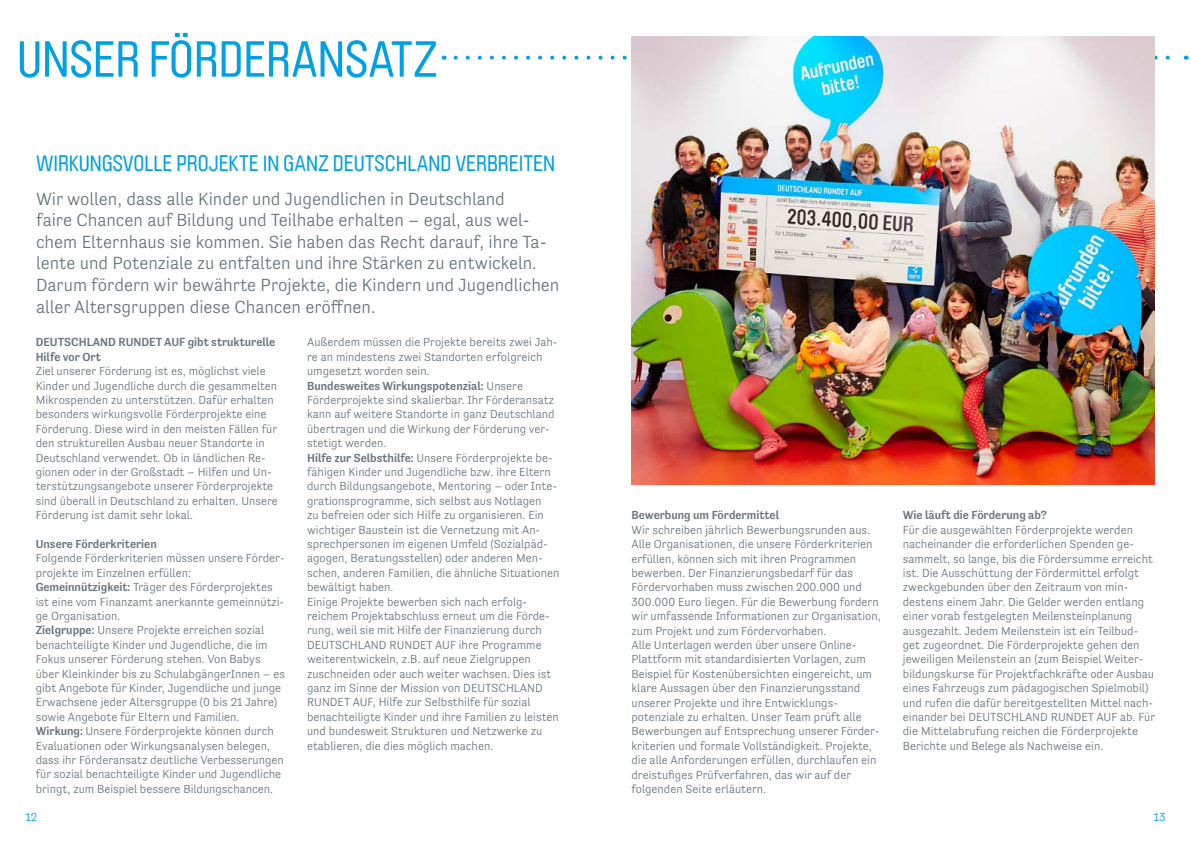
<style>
.page{position:relative;width:1191px;height:842px;background:#fff}
.page>*{position:absolute;margin:0;border:0;box-sizing:border-box;transform-origin:0 0}
.t1{font:50px "Brauer Neue";color:#00a0e4}
.t2{font:22px "Brauer Neue";color:#00a0e4}
.t3{font:300 18px/21.6px "Tenso";color:#67747c}
.t4{font:300 12px/14.4px "Tenso";color:#67747c}
.t5{font:500 12px/14.4px "Tenso";color:#67747c}
.t6{font:300 12px "Tenso";color:#00a0e4}
.s1{font-weight:500}
</style>
<div class="page">
<svg style="left:455px;top:56px;width:715px;height:4px"></svg>
<img style="left:631px;top:36px;width:524px;height:449px">
<h1 class="t1" style="left:17px;top:31px;width:422px">UNSER FÖRDERANSATZ</h1>
<h2 class="t2" style="left:36px;top:151px;width:520px">WIRKUNGSVOLLE PROJEKTE IN GANZ DEUTSCHLAND VERBREITEN</h2>
<p class="t3" style="left:36px;top:188px;width:525px">Wir wollen, dass alle Kinder und Jugendlichen in Deutschland<br>faire Chancen auf Bildung und Teilhabe erhalten – egal, aus wel&shy;chem Elternhaus sie kommen. Sie haben das Recht darauf, ihre Ta&shy;lente und Potenziale zu entfalten und ihre Stärken zu entwickeln.<br>Darum fördern wir bewährte Projekte, die Kindern und Jugendlichen aller Altersgruppen diese Chancen eröffnen.</p>
<p class="t5" style="left:36px;top:335px;width:241px">DEUTSCHLAND RUNDET AUF gibt strukturelle<br>Hilfe vor Ort</p>
<p class="t4" style="left:36px;top:364px;width:244px">Ziel unserer Förderung ist es, möglichst viele Kinder und Jugendliche durch die gesammelten Mikrospenden zu unterstützen. Dafür erhalten besonders wirkungsvolle Förderprojekte eine Förderung. Diese wird in den meisten Fällen für den strukturellen Ausbau neuer Standorte in Deutschland verwendet. Ob in ländlichen Re&shy;gionen oder in der Großstadt – Hilfen und Un&shy;terstützungsangebote unserer Förderprojekte sind überall in Deutschland zu erhalten. Unsere Förderung ist damit sehr lokal.</p>
<p class="t5" style="left:36px;top:537px;width:123px">Unsere Förderkriterien</p>
<p class="t4" style="left:36px;top:551px;width:251px">Folgende Förderkriterien müssen unsere Förder&shy;projekte im Einzelnen erfüllen:<br><span class="s1">Gemeinnützigkeit:</span> Träger des Förderprojektes ist eine vom Finanzamt anerkannte gemeinnützi&shy;ge Organisation.<br><span class="s1">Zielgruppe:</span> Unsere Projekte erreichen sozial benachteiligte Kinder und Jugendliche, die im Fokus unserer Förderung stehen. Von Babys über Kleinkinder bis zu SchulabgängerInnen – es gibt Angebote für Kinder, Jugendliche und junge Erwachsene jeder Altersgruppe (0 bis 21 Jahre) sowie Angebote für Eltern und Familien.<br><span class="s1">Wirkung:</span> Unsere Förderprojekte können durch Evaluationen oder Wirkungsanalysen belegen, dass ihr Förderansatz deutliche Verbesserungen für sozial benachteiligte Kinder und Jugendliche bringt, zum Beispiel bessere Bildungschancen.</p>
<p class="t4" style="left:307px;top:335px;width:254px">Außerdem müssen die Projekte bereits zwei Jah&shy;re an mindestens zwei Standorten erfolgreich umgesetzt worden sein.<br><span class="s1">Bundesweites Wirkungspotenzial:</span> Unsere Förderprojekte sind skalierbar. Ihr Förderansatz kann auf weitere Standorte in ganz Deutschland übertragen und die Wirkung der Förderung ver&shy;stetigt werden.<br><span class="s1">Hilfe zur Selbsthilfe:</span> Unsere Förderprojekte be&shy;fähigen Kinder und Jugendliche bzw. ihre Eltern durch Bildungsangebote, Mentoring – oder Inte&shy;grationsprogramme, sich selbst aus Notlagen<br>zu befreien oder sich Hilfe zu organisieren. Ein wichtiger Baustein ist die Vernetzung mit An&shy;sprechpersonen im eigenen Umfeld (Sozialpäd&shy;agogen, Beratungsstellen) oder anderen Men&shy;schen, anderen Familien, die ähnliche Situationen bewältigt haben.<br>Einige Projekte bewerben sich nach erfolg&shy;reichem Projektabschluss erneut um die Förde&shy;rung, weil sie mit Hilfe der Finanzierung durch DEUTSCHLAND RUNDET AUF ihre Programme weiterentwickeln, z.B. auf neue Zielgruppen zuschneiden oder auch weiter wachsen. Dies ist ganz im Sinne der Mission von DEUTSCHLAND RUNDET AUF, Hilfe zur Selbsthilfe für sozial benachteiligte Kinder und ihre Familien zu leisten und bundesweit Strukturen und Netzwerke zu etablieren, die dies möglich machen.</p>
<p class="t6" style="left:26px;top:810px;width:13px">12</p>
<p class="t5" style="left:631px;top:508px;width:149px">Bewerbung um Fördermittel</p>
<p class="t4" style="left:631px;top:522px;width:251px">Wir schreiben jährlich Bewerbungsrunden aus.<br>Alle Organisationen, die unsere Förderkriterien erfüllen, können sich mit ihren Programmen bewerben. Der Finanzierungsbedarf für das Fördervorhaben muss zwischen 200.000 und 300.000 Euro liegen. Für die Bewerbung fordern wir umfassende Informationen zur Organisation, zum Projekt und zum Fördervorhaben.<br>Alle Unterlagen werden über unsere Online-Plattform mit standardisierten Vorlagen, zum Beispiel für Kostenübersichten eingereicht, um klare Aussagen über den Finanzierungsstand unserer Projekte und ihre Entwicklungs&shy;potenziale zu erhalten. Unser Team prüft alle Bewerbungen auf Entsprechung unserer Förder&shy;kriterien und formale Vollständigkeit. Projekte, die alle Anforderungen erfüllen, durchlaufen ein dreistufiges Prüfverfahren, das wir auf der folgenden Seite erläutern.</p>
<p class="t5" style="left:903px;top:508px;width:146px">Wie läuft die Förderung ab?</p>
<p class="t4" style="left:903px;top:522px;width:254px">Für die ausgewählten Förderprojekte werden nacheinander die erforderlichen Spenden ge&shy;sammelt, so lange, bis die Fördersumme erreicht ist. Die Ausschüttung der Fördermittel erfolgt zweckgebunden über den Zeitraum von min&shy;destens einem Jahr. Die Gelder werden entlang einer vorab festgelegten Meilensteinplanung ausgezahlt. Jedem Meilenstein ist ein Teilbud&shy;get zugeordnet. Die Förderprojekte gehen den jeweiligen Meilenstein an (zum Beispiel Weiter&shy;bildungskurse für Projektfachkräfte oder Ausbau eines Fahrzeugs zum pädagogischen Spielmobil) und rufen die dafür bereitgestellten Mittel nach&shy;einander bei DEUTSCHLAND RUNDET AUF ab. Für die Mittelabrufung reichen die Förderprojekte Berichte und Belege als Nachweise ein.</p>
<p class="t6" style="left:1153px;top:810px;width:13px">13</p>
</div>
